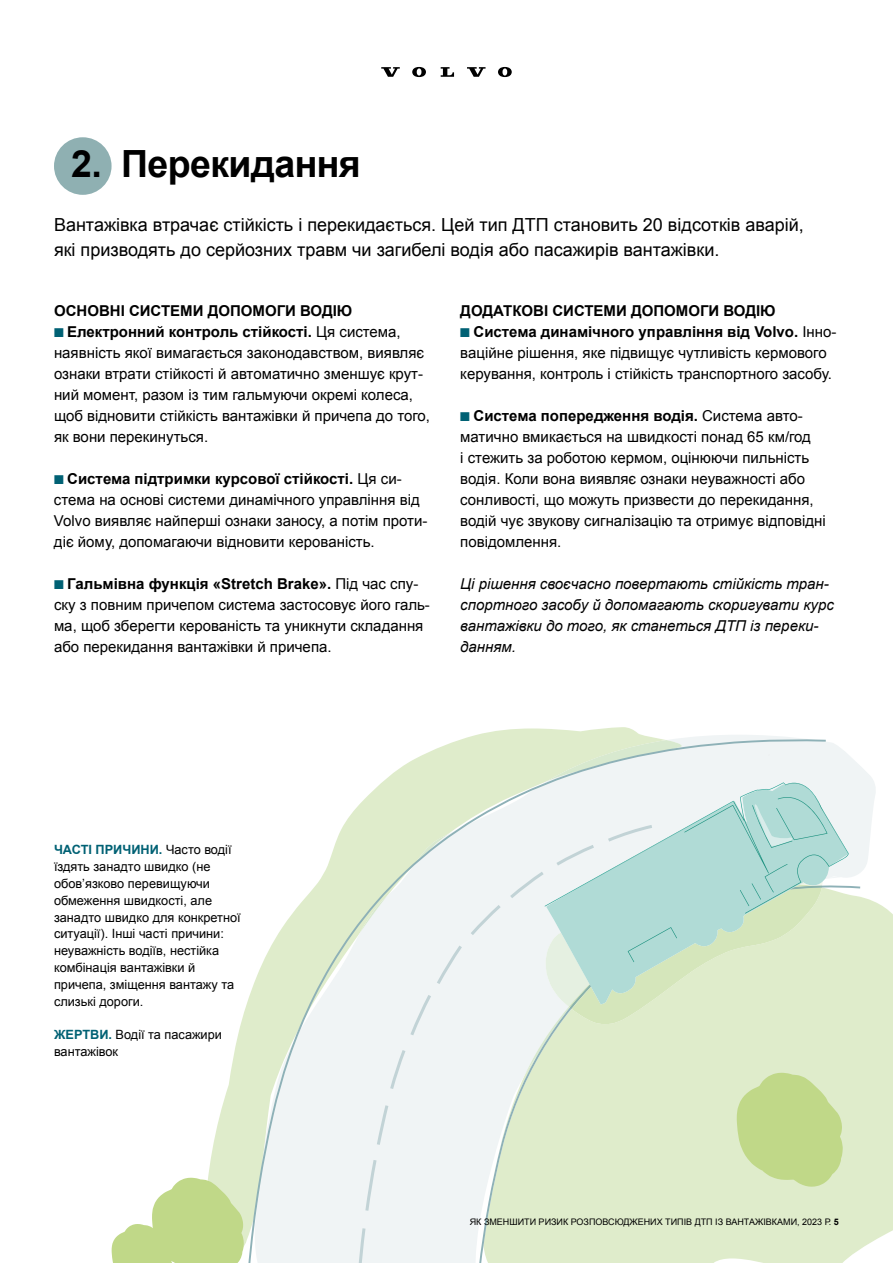
<style>
.page{position:relative;width:893px;height:1263px;background:#fff}
.page>*{position:absolute;margin:0;border:0;box-sizing:border-box;transform-origin:0 0}
.t1{font:700 37.5px "Arial";letter-spacing:-.015em;color:#000}
.t2{font:18px/24.6px "Arial";color:#000}
.t3{font:15px/21px "Arial";color:#000}
.t4{font:italic 15px/21px "Arial";color:#000}
.t5{font:700 15px "Arial";color:#000}
.t6{font:12.75px/16.8px "Arial";color:#000}
.t7{font:9px "Arial";color:#000}
.s1{color:#006174}
.s2{font-weight:700}
.s3{font-weight:700;color:#006174}
</style>
<div class="page">
<div style="left:54px;top:137px;width:58px;height:58px;background:#8fb0b2;border-radius:50%"></div>
<svg style="left:381px;top:67px;width:19px;height:10px"></svg>
<svg style="left:441px;top:67px;width:13px;height:10px"></svg>
<svg style="left:412px;top:67px;width:14px;height:10px"></svg>
<svg style="left:467px;top:67px;width:19px;height:10px"></svg>
<svg style="left:498px;top:67px;width:14px;height:10px"></svg>
<div style="left:877px;top:903px;width:16px;height:336px;background:#dfeccb"></div>
<svg style="left:208px;top:727px;width:434px;height:519px"></svg>
<svg style="left:251px;top:735px;width:626px;height:514px"></svg>
<svg style="left:112px;top:1178px;width:132px;height:85px"></svg>
<div style="left:826px;top:885px;width:34px;height:378px;background:#dfeccb"></div>
<svg style="left:248px;top:739px;width:578px;height:524px;fill:#f0f4f5"></svg>
<svg style="left:471px;top:905px;width:30px;height:30px"></svg>
<svg style="left:437px;top:945px;width:25px;height:39px"></svg>
<svg style="left:410px;top:995px;width:21px;height:40px"></svg>
<svg style="left:390px;top:1050px;width:15px;height:39px"></svg>
<svg style="left:377px;top:1105px;width:11px;height:40px"></svg>
<svg style="left:365px;top:1160px;width:12px;height:51px"></svg>
<svg style="left:357px;top:1228px;width:8px;height:35px"></svg>
<div style="left:545px;top:776px;width:303px;height:6px;background:#f0f4f5"></div>
<svg style="left:510px;top:782px;width:338px;height:405px"></svg>
<h1 class="t1" style="left:71px;top:140px;width:291px">2. Перекидання</h1>
<p class="t2" style="left:54px;top:213px;width:751px">Вантажівка втрачає стійкість і перекидається. Цей тип ДТП становить 20 відсотків аварій, які призводять до серйозних травм чи загибелі водія або пасажирів вантажівки.</p>
<p class="t5" style="left:54px;top:300px;width:300px">ОСНОВНІ СИСТЕМИ ДОПОМОГИ ВОДІЮ</p>
<p class="t3" style="left:54px;top:321px;width:378px"><span class="s1">■</span> <span class="s2">Електронний контроль стійкості.</span> Ця система, наявність якої вимагається законодавством, виявляє ознаки втрати стійкості й автоматично зменшує крут&shy;ний момент, разом із тим гальмуючи окремі колеса, щоб відновити стійкість вантажівки й причепа до того, як вони перекинуться.</p>
<p class="t3" style="left:54px;top:468px;width:375px"><span class="s1">■</span> <span class="s2">Система підтримки курсової стійкості.</span> Ця си&shy;стема на основі системи динамічного управління від Volvo виявляє найперші ознаки заносу, а потім проти&shy;діє йому, допомагаючи відновити керованість.</p>
<p class="t3" style="left:54px;top:573px;width:377px"><span class="s1">■</span> <span class="s2">Гальмівна функція «Stretch Brake».</span> Під час спу&shy;ску з повним причепом система застосовує його галь&shy;ма, щоб зберегти керованість та уникнути складання або перекидання вантажівки й причепа.</p>
<p class="t5" style="left:460px;top:300px;width:317px">ДОДАТКОВІ СИСТЕМИ ДОПОМОГИ ВОДІЮ</p>
<p class="t3" style="left:460px;top:321px;width:378px"><span class="s1">■</span> <span class="s2">Система динамічного управління від Volvo.</span> Інно&shy;ваційне рішення, яке підвищує чутливість кермового керування, контроль і стійкість транспортного засобу.</p>
<p class="t3" style="left:460px;top:405px;width:367px"><span class="s1">■</span> <span class="s2">Система попередження водія.</span> Система авто&shy;матично вмикається на швидкості понад 65 км/год<br>і стежить за роботою кермом, оцінюючи пильність водія. Коли вона виявляє ознаки неуважності або сонливості, що можуть призвести до перекидання, водій чує звукову сигналізацію та отримує відповідні повідомлення.</p>
<p class="t4" style="left:460px;top:573px;width:375px">Ці рішення своєчасно повертають стійкість тран&shy;спортного засобу й допомагають скоригувати курс вантажівки до того, як станеться ДТП із переки&shy;данням.</p>
<p class="t6" style="left:54px;top:842px;width:188px"><span class="s3">ЧАСТІ ПРИЧИНИ.</span> Часто водії їздять занадто швидко (не обов’язково перевищуючи обмеження швидкості, але занадто швидко для конкретної ситуації). Інші часті причини: неуважність водіїв, нестійка комбінація вантажівки й причепа, зміщення вантажу та слизькі дороги.</p>
<p class="t6" style="left:54px;top:1026px;width:169px"><span class="s3">ЖЕРТВИ.</span> Водії та пасажири вантажівок</p>
<p class="t7" style="left:470px;top:1216px;width:371px">ЯК ЗМЕНШИТИ РИЗИК РОЗПОВСЮДЖЕНИХ ТИПІВ ДТП ІЗ ВАНТАЖІВКАМИ, 2023 Р. <span class="s2">5</span></p>
</div>
